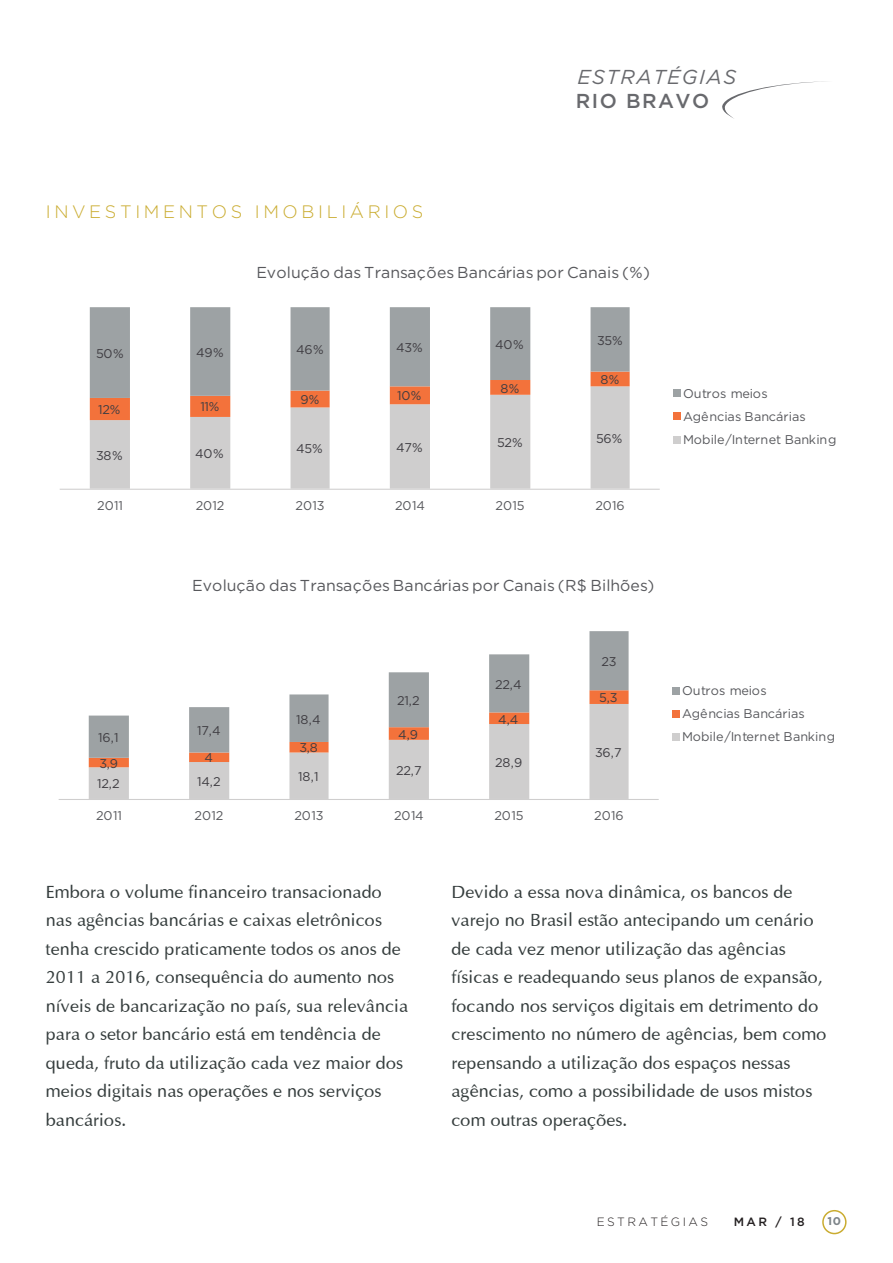
<style>
.page{position:relative;width:893px;height:1263px;background:#fff}
.page>*{position:absolute;margin:0;border:0;box-sizing:border-box;transform-origin:0 0}
.t1{font:italic 20.1px "Gotham";letter-spacing:.075em;color:#68696d}
.t2{font:500 20.1px "Gotham";letter-spacing:.075em;color:#68696d}
.t3{font:18px/28.5px "Optima";letter-spacing:.005em;color:#353d3d}
.t4{font:300 18px "Gotham";letter-spacing:.2em;color:#caac30}
.t5{font:15.9px "Gotham";letter-spacing:.01em;color:#57585c}
.t6{font:12.6px/23px "Gotham";letter-spacing:-.01em;color:#57585c}
.t7{font:12.6px "Gotham";letter-spacing:-.025em;color:#3f3d42}
.t8{font:300 12px "Gotham";letter-spacing:.2em;color:#231f20}
.t9{font:500 12px "Gotham";color:#231f20}
.t10{font:700 11.25px "Gotham";color:#7d8489}
</style>
<div class="page">
<div style="left:822px;top:1210px;width:25px;height:24px;border:2px solid #caac30;border-radius:50%"></div>
<svg style="left:722px;top:81px;width:105px;height:38px"></svg>
<svg style="left:90px;top:420px;width:540px;height:69px"></svg>
<svg style="left:90px;top:398px;width:540px;height:22px"></svg>
<svg style="left:90px;top:307px;width:540px;height:91px"></svg>
<hr style="left:60px;top:489px;width:600px;height:1px;background:#cfcece">
<div style="left:673px;top:389px;width:7px;height:8px;background:#9da2a4"></div>
<div style="left:673px;top:413px;width:7px;height:7px;background:#f3723b"></div>
<div style="left:673px;top:436px;width:7px;height:7px;background:#cfcece"></div>
<svg style="left:89px;top:767px;width:540px;height:32px"></svg>
<svg style="left:89px;top:758px;width:540px;height:9px"></svg>
<svg style="left:89px;top:631px;width:540px;height:127px"></svg>
<hr style="left:59px;top:799px;width:600px;height:1px;background:#cfcece">
<div style="left:672px;top:687px;width:7px;height:7px;background:#9da2a4"></div>
<div style="left:672px;top:710px;width:7px;height:8px;background:#f3723b"></div>
<div style="left:672px;top:733px;width:7px;height:8px;background:#cfcece"></div>
<p class="t4" style="left:46px;top:200px;width:379px">INVESTIMENTOS IMOBILIÁRIOS</p>
<p class="t1" style="left:578px;top:64px;width:160px">ESTRATÉGIAS</p>
<p class="t2" style="left:576px;top:88px;width:135px">RIO BRAVO</p>
<p class="t5" style="left:256px;top:262px;width:395px">Evolução das Transações Bancárias por Canais (%)</p>
<p class="t7" style="left:96px;top:345px;width:29px">50%</p>
<p class="t7" style="left:196px;top:344px;width:29px">49%</p>
<p class="t7" style="left:296px;top:341px;width:29px">46%</p>
<p class="t7" style="left:396px;top:339px;width:28px">43%</p>
<p class="t7" style="left:495px;top:337px;width:30px">40%</p>
<p class="t7" style="left:597px;top:332px;width:27px">35%</p>
<p class="t7" style="left:98px;top:402px;width:24px">12%</p>
<p class="t7" style="left:200px;top:399px;width:21px">11%</p>
<p class="t7" style="left:300px;top:391px;width:21px">9%</p>
<p class="t7" style="left:397px;top:388px;width:26px">10%</p>
<p class="t7" style="left:96px;top:447px;width:28px">38%</p>
<p class="t7" style="left:195px;top:445px;width:30px">40%</p>
<p class="t7" style="left:296px;top:441px;width:28px">45%</p>
<p class="t7" style="left:396px;top:439px;width:28px">47%</p>
<p class="t7" style="left:500px;top:380px;width:21px">8%</p>
<p class="t7" style="left:600px;top:372px;width:21px">8%</p>
<p class="t7" style="left:497px;top:434px;width:27px">52%</p>
<p class="t7" style="left:596px;top:430px;width:28px">56%</p>
<p class="t6" style="left:97px;top:493px;width:27px">2011</p>
<p class="t6" style="left:196px;top:493px;width:30px">2012</p>
<p class="t6" style="left:296px;top:493px;width:30px">2013</p>
<p class="t6" style="left:395px;top:493px;width:31px">2014</p>
<p class="t6" style="left:496px;top:493px;width:30px">2015</p>
<p class="t6" style="left:595px;top:493px;width:31px">2016</p>
<p class="t5" style="left:192px;top:575px;width:464px">Evolução das Transações Bancárias por Canais (R$ Bilhões)</p>
<p class="t7" style="left:601px;top:653px;width:17px">23</p>
<p class="t7" style="left:495px;top:676px;width:28px">22,4</p>
<p class="t7" style="left:397px;top:693px;width:24px">21,2</p>
<p class="t7" style="left:599px;top:690px;width:20px">5,3</p>
<p class="t7" style="left:98px;top:729px;width:22px">16,1</p>
<p class="t7" style="left:99px;top:755px;width:20px">3,9</p>
<p class="t7" style="left:197px;top:722px;width:25px">17,4</p>
<p class="t7" style="left:205px;top:750px;width:10px">4</p>
<p class="t7" style="left:296px;top:711px;width:26px">18,4</p>
<p class="t7" style="left:299px;top:740px;width:20px">3,8</p>
<p class="t7" style="left:97px;top:776px;width:24px">12,2</p>
<p class="t7" style="left:197px;top:773px;width:25px">14,2</p>
<p class="t7" style="left:298px;top:768px;width:22px">18,1</p>
<p class="t7" style="left:398px;top:726px;width:21px">4,9</p>
<p class="t7" style="left:396px;top:762px;width:27px">22,7</p>
<p class="t7" style="left:498px;top:711px;width:22px">4,4</p>
<p class="t7" style="left:495px;top:754px;width:29px">28,9</p>
<p class="t7" style="left:595px;top:744px;width:28px">36,7</p>
<p class="t6" style="left:96px;top:804px;width:27px">2011</p>
<p class="t6" style="left:195px;top:804px;width:30px">2012</p>
<p class="t6" style="left:295px;top:804px;width:30px">2013</p>
<p class="t6" style="left:394px;top:804px;width:31px">2014</p>
<p class="t6" style="left:494px;top:804px;width:30px">2015</p>
<p class="t6" style="left:594px;top:804px;width:31px">2016</p>
<p class="t6" style="left:683px;top:382px;width:155px">Outros meios<br>Agências Bancárias<br>Mobile/Internet Banking</p>
<p class="t6" style="left:682px;top:679px;width:155px">Outros meios<br>Agências Bancárias<br>Mobile/Internet Banking</p>
<p class="t3" style="left:46px;top:877px;width:364px">Embora o volume financeiro transacionado nas agências bancárias e caixas eletrônicos tenha crescido praticamente todos os anos de 2011 a 2016, consequência do aumento nos níveis de bancarização no país, sua relevância para o setor bancário está em tendência de queda, fruto da utilização cada vez maior dos meios digitais nas operações e nos serviços bancários.</p>
<p class="t3" style="left:452px;top:877px;width:377px">Devido a essa nova dinâmica, os bancos de varejo no Brasil estão antecipando um cenário de cada vez menor utilização das agências físicas e readequando seus planos de expansão, focando nos serviços digitais em detrimento do crescimento no número de agências, bem como repensando a utilização dos espaços nessas agências, como a possibilidade de usos mistos com outras operações.</p>
<p class="t8" style="left:597px;top:1214px;width:113px">ESTRATÉGIAS</p>
<p class="t9" style="left:734px;top:1214px;width:73px">MAR / 18</p>
<p class="t10" style="left:828px;top:1214px;width:15px">10</p>
</div>
